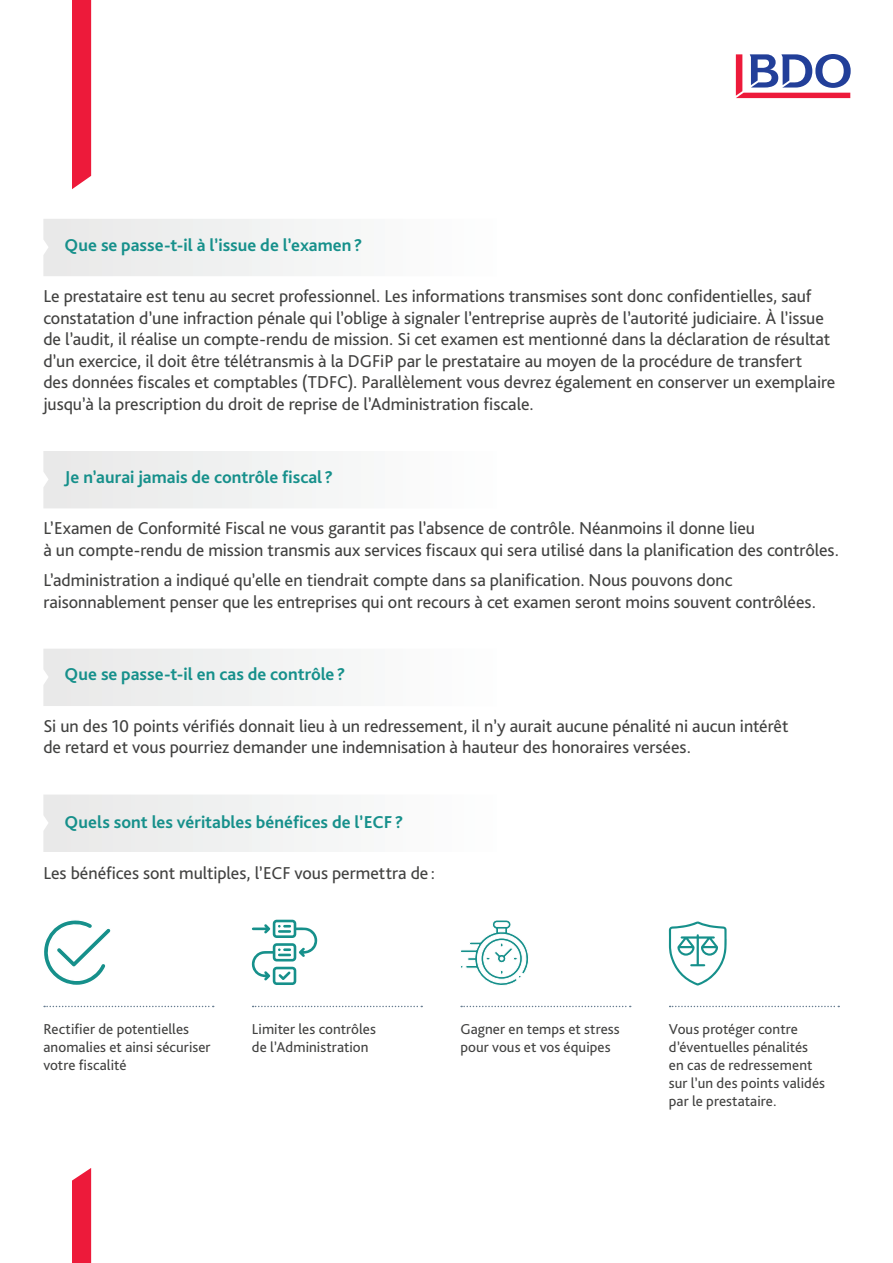
<style>
.page{position:relative;width:893px;height:1263px;background:#fff}
.page>*{position:absolute;margin:0;border:0;box-sizing:border-box;transform-origin:0 0}
.Body_copy{font:18px/21.6px "Bliss Pro";letter-spacing:-.005em;color:#414140}
.t1{font:700 18px "Bliss Pro";color:#16908b}
.t2{font:15px/18px "Bliss Pro";letter-spacing:.005em;color:#414140}
</style>
<div class="page">
<div style="left:43px;top:219px;width:273px;height:57px;background:#eeefee"></div>
<div style="left:43px;top:451px;width:273px;height:57px;background:#eeefee"></div>
<div style="left:43px;top:649px;width:273px;height:57px;background:#eeefee"></div>
<div style="left:43px;top:795px;width:273px;height:57px;background:#eeefee"></div>
<svg style="left:736px;top:54px;width:115px;height:44px"></svg>
<div style="left:72px;top:0;width:19px;height:189px;background:#ed1a3a"></div>
<svg style="left:72px;top:1168px;width:19px;height:95px;background:#ee2947"></svg>
<svg style="left:670px;top:1006px;width:169px;height:1px"></svg>
<svg style="left:44px;top:1006px;width:170px;height:1px"></svg>
<svg style="left:253px;top:1006px;width:169px;height:1px"></svg>
<svg style="left:461px;top:1006px;width:170px;height:1px"></svg>
<svg style="left:461px;top:920px;width:68px;height:66px"></svg>
<svg style="left:669px;top:921px;width:58px;height:64px"></svg>
<svg style="left:44px;top:920px;width:67px;height:65px"></svg>
<svg style="left:251px;top:920px;width:67px;height:65px"></svg>
<p class="t1" style="left:65px;top:233px;width:299px">Que se passe-t-il à l’issue de l’examen?</p>
<p class="Body_copy" style="left:43px;top:285px;width:793px">Le prestataire est tenu au secret professionnel. Les informations transmises sont donc confidentielles, sauf constatation d’une infraction pénale qui l’oblige à signaler l’entreprise auprès de l’autorité judiciaire. À l’issue de l’audit, il réalise un compte-rendu de mission. Si cet examen est mentionné dans la déclaration de résultat d’un exercice, il doit être télétransmis à la DGFiP par le prestataire au moyen de la procédure de transfert<br>des données fiscales et comptables (TDFC). Parallèlement vous devrez également en conserver un exemplaire jusqu’à la prescription du droit de reprise de l’Administration fiscale.</p>
<p class="t1" style="left:65px;top:466px;width:270px">Je n’aurai jamais de contrôle fiscal ?</p>
<p class="Body_copy" style="left:43px;top:517px;width:797px">L’Examen de Conformité Fiscal ne vous garantit pas l’absence de contrôle. Néanmoins il donne lieu<br>à un compte-rendu de mission transmis aux services fiscaux qui sera utilisé dans la planification des contrôles.</p>
<p class="Body_copy" style="left:43px;top:569px;width:774px">L’administration a indiqué qu’elle en tiendrait compte dans sa planification. Nous pouvons donc raisonnablement penser que les entreprises qui ont recours à cet examen seront moins souvent contrôlées.</p>
<p class="t1" style="left:65px;top:663px;width:282px">Que se passe-t-il en cas de contrôle ?</p>
<p class="Body_copy" style="left:43px;top:715px;width:747px">Si un des 10 points vérifiés donnait lieu à un redressement, il n’y aurait aucune pénalité ni aucun intérêt de retard et vous pourriez demander une indemnisation à hauteur des honoraires versées.</p>
<p class="t1" style="left:65px;top:810px;width:340px">Quels sont les véritables bénéfices de l’ECF ?</p>
<p class="Body_copy" style="left:43px;top:862px;width:393px">Les bénéfices sont multiples, l’ECF vous permettra de :</p>
<p class="t2" style="left:43px;top:1019px;width:169px">Rectifier de potentielles anomalies et ainsi sécuriser votre fiscalité</p>
<p class="t2" style="left:252px;top:1019px;width:126px">Limiter les contrôles de l’Administration</p>
<p class="t2" style="left:460px;top:1019px;width:161px">Gagner en temps et stress pour vous et vos équipes</p>
<p class="t2" style="left:669px;top:1019px;width:158px">Vous protéger contre d’éventuelles pénalités en cas de redressement sur l’un des points validés par le prestataire.</p>
</div>
